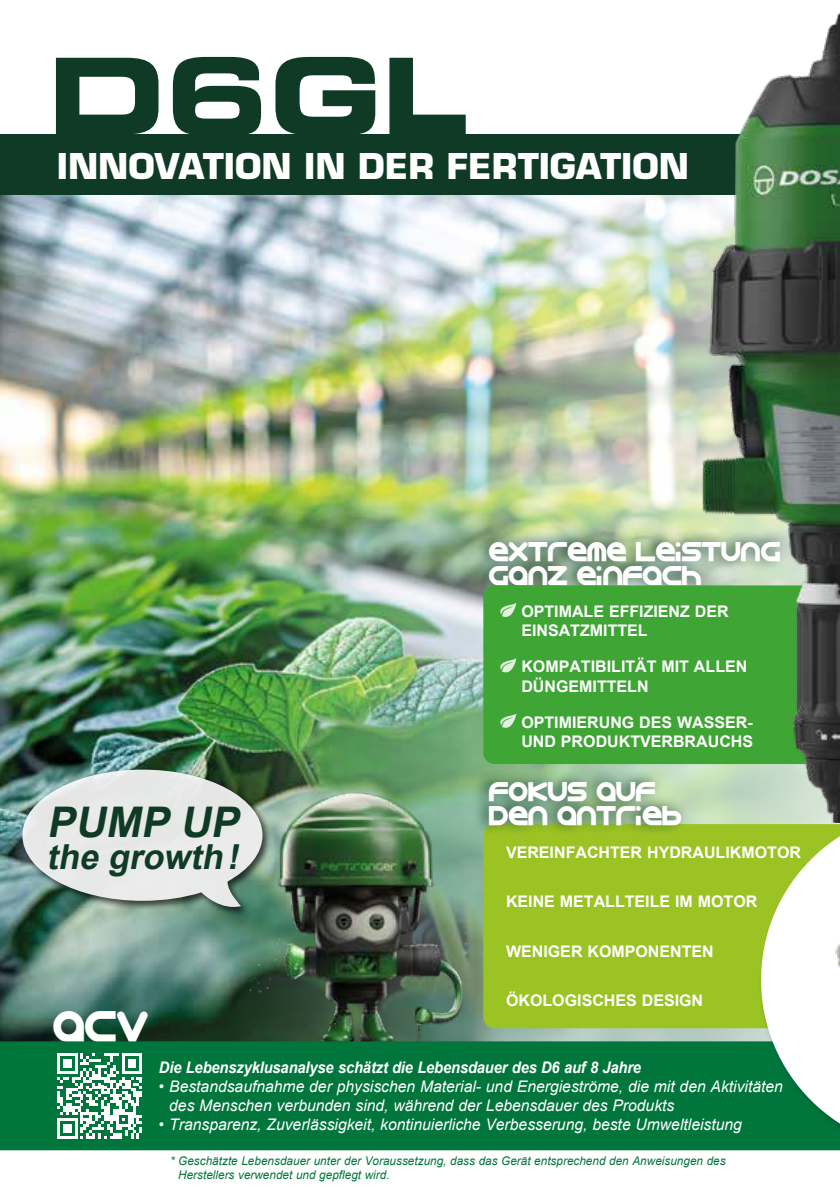
<style>
.page{position:relative;width:840px;height:1191px;background:#fff}
.page>*{position:absolute;margin:0;border:0;box-sizing:border-box;transform-origin:0 0}
.t1{font:105.6px "Eurostile LT Std Bold Ex 2";color:#0f3a25}
.t2{font:italic 700 42.2px "Arial";color:#0f3a25}
.t3{font:35.6px "Astro 867";color:#fff}
.t4{font:700 34.6px "Eurostile LT Std";color:#fff}
.t5{font:italic 700 34.4px "Arial";color:#0f3a25}
.t6{font:22px/24px "Astro 867";color:#fff}
.t7{font:italic 16px/19.2px "Arial";color:#fff}
.t8{font:700 16px/19.2px "Arial";color:#fff}
.t9{font:italic 700 16px "Arial";letter-spacing:-.01em;color:#fff;scale:.92 1}
.t10{font:italic 12px/14.4px "Arial";color:#00763c}
</style>
<div class="page">
<img style="left:0;top:194px;width:757px;height:847px">
<div style="left:0;top:134px;width:839px;height:60px;background:#0f3a25"></div>
<img style="left:224px;top:788px;width:243px;height:253px">
<div style="left:20px;top:767px;width:252px;height:150px;background:#000;opacity:.75"></div>
<svg style="left:22px;top:769px;width:240px;height:140px;background:#c2ccc8"></svg>
<div style="left:483px;top:824px;width:274px;height:204px;background:#9bc324"></div>
<div style="left:471px;top:768px;width:216px;height:68px;background:#0f3a25;opacity:.75"></div>
<div style="left:472px;top:528px;width:314px;height:68px;background:#0f3a25;opacity:.75"></div>
<div style="left:0;top:1041px;width:757px;height:109px;background:#00763c"></div>
<div style="left:483px;top:585px;width:356px;height:179px;background:#3fa535;border-radius:11px"></div>
<svg style="left:500px;top:603px;width:16px;height:14px"></svg>
<svg style="left:500px;top:658px;width:16px;height:15px"></svg>
<svg style="left:500px;top:714px;width:16px;height:14px"></svg>
<svg style="left:57px;top:1053px;width:85px;height:85px"></svg>
<div style="left:757px;top:806px;width:82px;height:356px;background:#0f3a25;opacity:.5"></div>
<svg style="left:760px;top:822px;width:79px;height:328px"></svg>
<img style="left:826px;top:836px;width:13px;height:287px">
<img style="left:679px;top:13px;width:160px;height:809px">
<h1 class="t1" style="left:47px;top:22px;width:422px">D6GL</h1>
<h3 class="t4" style="left:57px;top:145px;width:633px">INNOVATION IN DER FERTIGATION</h3>
<h3 class="t6" style="left:488px;top:543px;width:293px">EXTREME LEISTUNG<br>GANZ EINFACH</h3>
<p class="t8" style="left:521px;top:602px;width:209px">OPTIMALE EFFIZIENZ DER<br>EINSATZMITTEL</p>
<p class="t8" style="left:521px;top:657px;width:227px">KOMPATIBILITÄT MIT ALLEN<br>DÜNGEMITTELN</p>
<p class="t8" style="left:521px;top:713px;width:233px">OPTIMIERUNG DES WASSER-<br>UND PRODUKTVERBRAUCHS</p>
<h3 class="t6" style="left:488px;top:783px;width:195px">FOKUS AUF<br>DEN ANTRIEB</h3>
<h2 class="t2" style="left:47px;top:795px;width:203px">PUMP UP</h2>
<h3 class="t5" style="left:46px;top:834px;width:202px">the growth!</h3>
<p class="t8" style="left:505px;top:843px;width:296px">VEREINFACHTER HYDRAULIKMOTOR</p>
<p class="t8" style="left:505px;top:892px;width:253px">KEINE METALLTEILE IM MOTOR</p>
<p class="t8" style="left:505px;top:941px;width:209px">WENIGER KOMPONENTEN</p>
<p class="t8" style="left:505px;top:990px;width:198px">ÖKOLOGISCHES DESIGN</p>
<h3 class="t3" style="left:53px;top:1012px;width:97px">ACV</h3>
<p class="t9" style="left:159px;top:1056px;width:525px">Die Lebenszyklusanalyse schätzt die Lebensdauer des D6 auf 8 Jahre</p>
<p class="t7" style="left:169px;top:1077px;width:615px;text-indent:-10px">• Bestandsaufnahme der physischen Material- und Energieströme, die mit den Aktivitäten des Menschen verbunden sind, während der Lebensdauer des Produkts</p>
<p class="t7" style="left:159px;top:1115px;width:584px">• Transparenz, Zuverlässigkeit, kontinuierliche Verbesserung, beste Umweltleistung</p>
<p class="t10" style="left:178px;top:1153px;width:548px;text-indent:-8px">* Geschätzte Lebensdauer unter der Voraussetzung, dass das Gerät entsprechend den Anweisungen des<br>Herstellers verwendet und gepflegt wird.</p>
</div>
